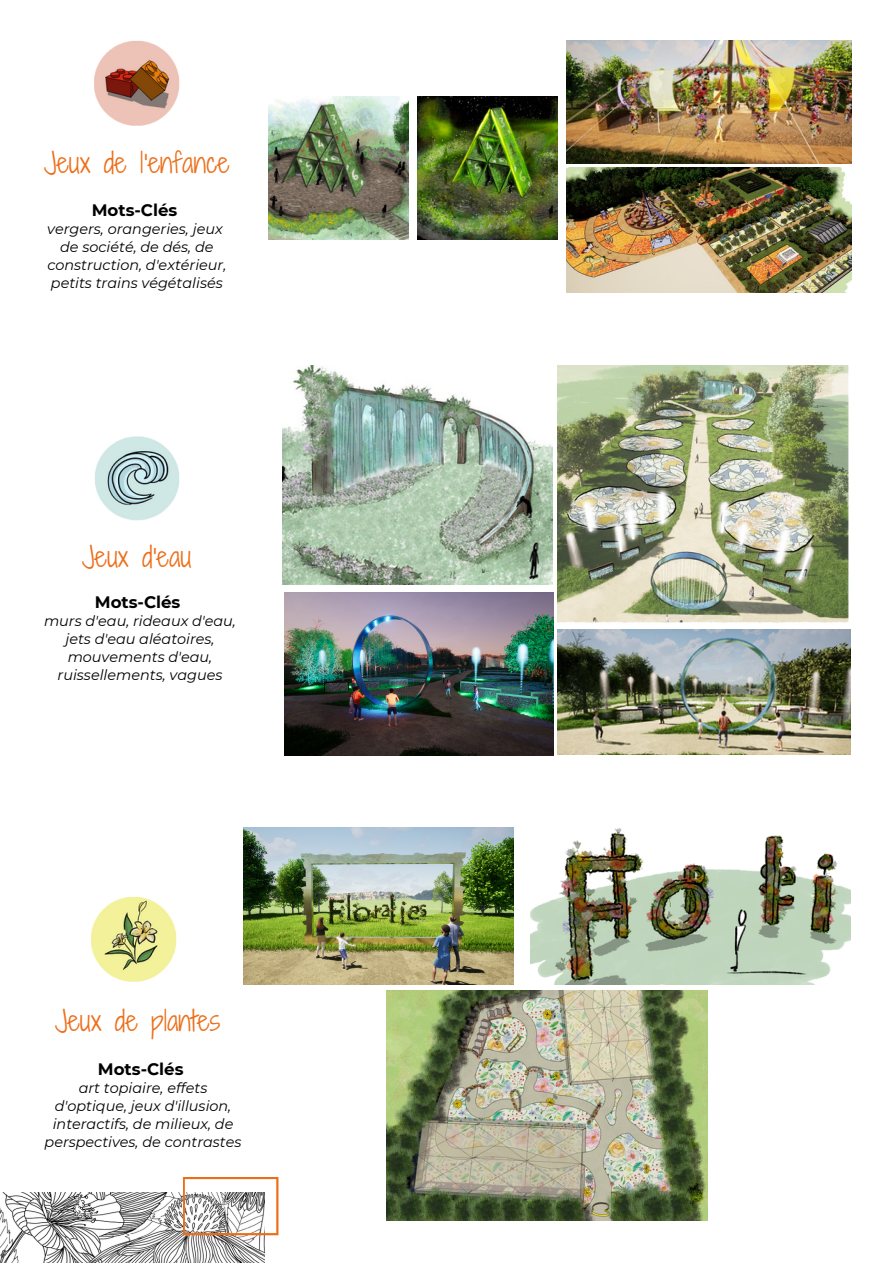
<style>
.page{position:relative;width:893px;height:1264px;background:#fff}
.page>*{position:absolute;margin:0;border:0;box-sizing:border-box;transform-origin:0 0}
.t1{font:27px "Shadows Into Light Two";color:#ed6e19}
.t2{font:700 16.65px "Montserrat";color:#000}
.t3{font:italic 14.4px/18px "Montserrat";color:#000;text-align:center}
</style>
<div class="page">
<img style="left:95px;top:436px;width:84px;height:84px">
<img style="left:284px;top:592px;width:269px;height:163px">
<img style="left:283px;top:365px;width:269px;height:219px">
<img style="left:557px;top:630px;width:293px;height:124px">
<img style="left:557px;top:365px;width:292px;height:258px">
<img style="left:94px;top:41px;width:86px;height:85px">
<img style="left:269px;top:96px;width:139px;height:144px">
<img style="left:418px;top:96px;width:139px;height:144px">
<img style="left:566px;top:41px;width:284px;height:122px">
<img style="left:566px;top:168px;width:284px;height:125px">
<img style="left:91px;top:896px;width:85px;height:85px">
<img style="left:530px;top:828px;width:320px;height:156px">
<img style="left:243px;top:827px;width:270px;height:157px">
<img style="left:386px;top:990px;width:321px;height:230px">
<img style="left:0;top:1192px;width:264px;height:70px">
<svg style="left:183px;top:1177px;width:95px;height:58px"></svg>
<h1 class="t1" style="left:44px;top:143px;width:187px">Jeux de l'enfance</h1>
<p class="t2" style="left:92px;top:200px;width:87px">Mots-Clés</p>
<p class="t3" style="left:47px;top:220px;width:181px">vergers, orangeries, jeux de société, de dés, de construction, d'extérieur, petits trains végétalisés</p>
<h1 class="t1" style="left:82px;top:536px;width:111px">Jeux d'eau</h1>
<p class="t2" style="left:95px;top:592px;width:87px">Mots-Clés</p>
<p class="t3" style="left:44px;top:612px;width:193px">murs d'eau, rideaux d'eau, jets d'eau aléatoires, mouvements d'eau, ruissellements, vagues</p>
<h1 class="t1" style="left:55px;top:1000px;width:167px">Jeux de plantes</h1>
<p class="t2" style="left:98px;top:1058px;width:87px">Mots-Clés</p>
<p class="t3" style="left:45px;top:1078px;width:198px">art topiaire, effets d'optique, jeux d'illusion, interactifs, de milieux, de perspectives, de contrastes</p>
</div>
